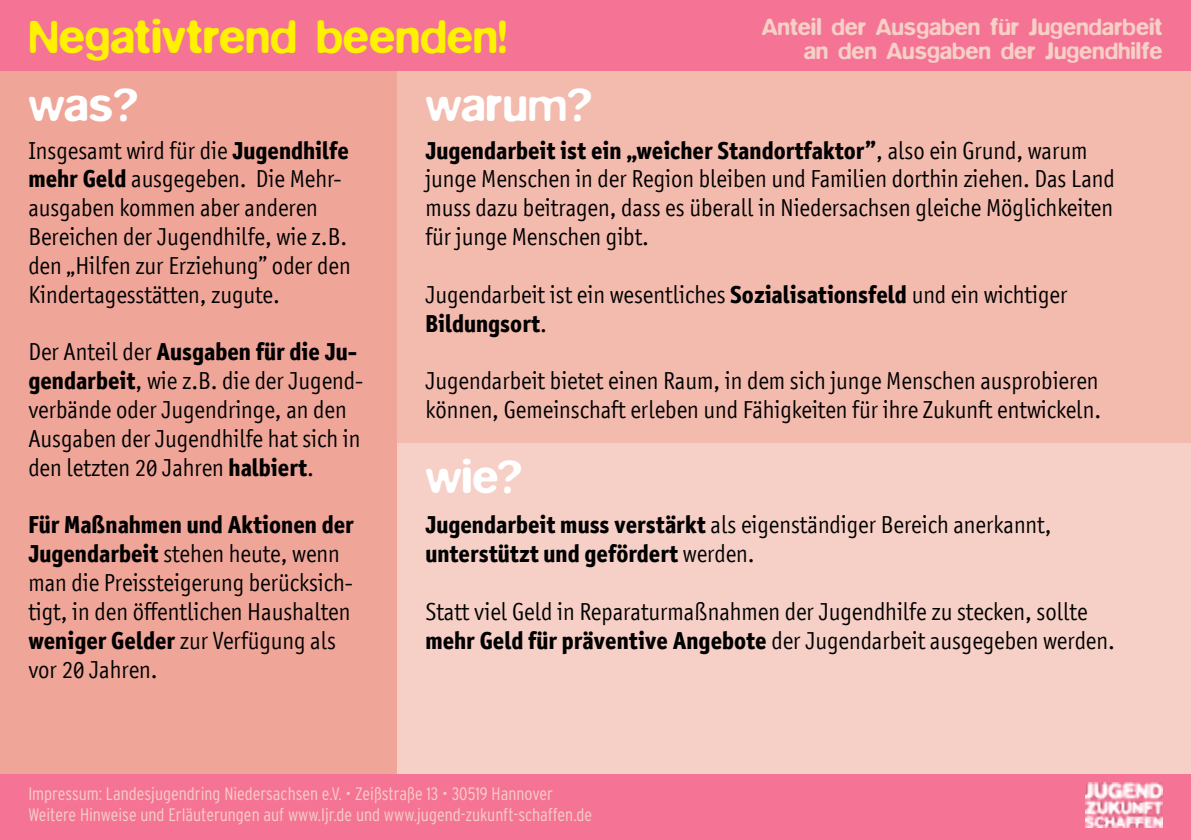
<style>
.page{position:relative;width:1191px;height:840px;background:#fff}
.page>*{position:absolute;margin:0;border:0;box-sizing:border-box;transform-origin:0 0}
.t1{font:500 48px "Blur";color:#fff200}
.t2{font:500 48px "Blur";color:#fff}
.t3{font:24px/28.8px "Axel";color:#000}
.t4{font:700 24px/28.8px "Axel";color:#000}
.t5{font:500 24px "Blur";color:#f6d0c6}
.t6{font:300 condensed 18px/21.6px "Interstate Plus";color:#f6d0c6}
.s1{font-weight:700}
.s2{font-weight:400}
</style>
<div class="page">
<div style="left:397px;top:0;width:794px;height:447px;background:#f3baae"></div>
<div style="left:0;top:0;width:397px;height:839px;background:#efa598"></div>
<div style="left:0;top:0;width:1191px;height:70px;background:#f57495"></div>
<div style="left:397px;top:442px;width:794px;height:332px;background:#f6d0c6"></div>
<div style="left:0;top:774px;width:1191px;height:65px;background:#f57495"></div>
<img style="left:1085px;top:782px;width:77px;height:44px">
<h1 class="t1" style="left:28px;top:9px;width:480px">Negativtrend beenden!</h1>
<h1 class="t2" style="left:28px;top:76px;width:111px">was?</h1>
<h1 class="t2" style="left:425px;top:76px;width:168px">warum?</h1>
<p class="t5" style="left:761px;top:13px;width:402px">Anteil der Ausgaben für Jugendarbeit</p>
<p class="t5" style="left:803px;top:37px;width:360px">an den Ausgaben der Jugendhilfe</p>
<p class="t3" style="left:28px;top:136px;width:324px">Insgesamt wird für die <span class="s1">Jugendhilfe mehr Geld</span> ausgegeben. Die Mehr&shy;ausgaben kommen aber anderen Bereichen der Jugendhilfe, wie z.B. den „Hilfen zur Erziehung” oder den Kindertagesstätten, zugute.</p>
<p class="t3" style="left:28px;top:337px;width:336px">Der Anteil der <span class="s1">Ausgaben für die Ju&shy;gendarbeit</span>, wie z.B. die der Jugend&shy;verbände oder Jugendringe, an den Ausgaben der Jugendhilfe hat sich in den letzten 20 Jahren <span class="s1">halbiert</span>.</p>
<p class="t3" style="left:28px;top:510px;width:327px"><span class="s1">Für Maßnahmen und Aktionen der<br>Jugendarbeit</span> stehen heute, wenn man die Preissteigerung berücksich&shy;tigt, in den öffentlichen Haushalten <span class="s1">weniger Gelder</span> zur Verfügung als vor 20 Jahren.</p>
<p class="t3" style="left:425px;top:136px;width:691px"><span class="s1">Jugendarbeit ist ein „weicher Standortfaktor”</span>, also ein Grund, warum junge Menschen in der Region bleiben und Familien dorthin ziehen. Das Land muss dazu beitragen, dass es überall in Niedersachsen gleiche Möglichkeiten für junge Menschen gibt.</p>
<p class="t3" style="left:425px;top:280px;width:643px">Jugendarbeit ist ein wesentliches <span class="s1">Sozialisationsfeld</span> und ein wichtiger<br><span class="s1">Bildungsort</span>.</p>
<p class="t3" style="left:425px;top:366px;width:677px">Jugendarbeit bietet einen Raum, in dem sich junge Menschen ausprobieren können, Gemeinschaft erleben und Fähigkeiten für ihre Zukunft entwickeln.</p>
<h1 class="t2" style="left:425px;top:449px;width:99px">wie?</h1>
<p class="t4" style="left:425px;top:510px;width:628px">Jugendarbeit muss verstärkt <span class="s2">als eigenständiger Bereich anerkannt, </span>unterstützt und gefördert <span class="s2">werden.</span></p>
<p class="t3" style="left:425px;top:597px;width:691px">Statt viel Geld in Reparaturmaßnahmen der Jugendhilfe zu stecken, sollte <span class="s1">mehr Geld für präventive Angebote</span> der Jugendarbeit ausgegeben werden.</p>
<p class="t6" style="left:28px;top:781px;width:565px">Impressum: Landesjugendring Niedersachsen e.V. • Zeißstraße 13 • 30519 Hannover<br>Weitere Hinweise und Erläuterungen auf www.ljr.de und www.jugend-zukunft-schaffen.de</p>
</div>
